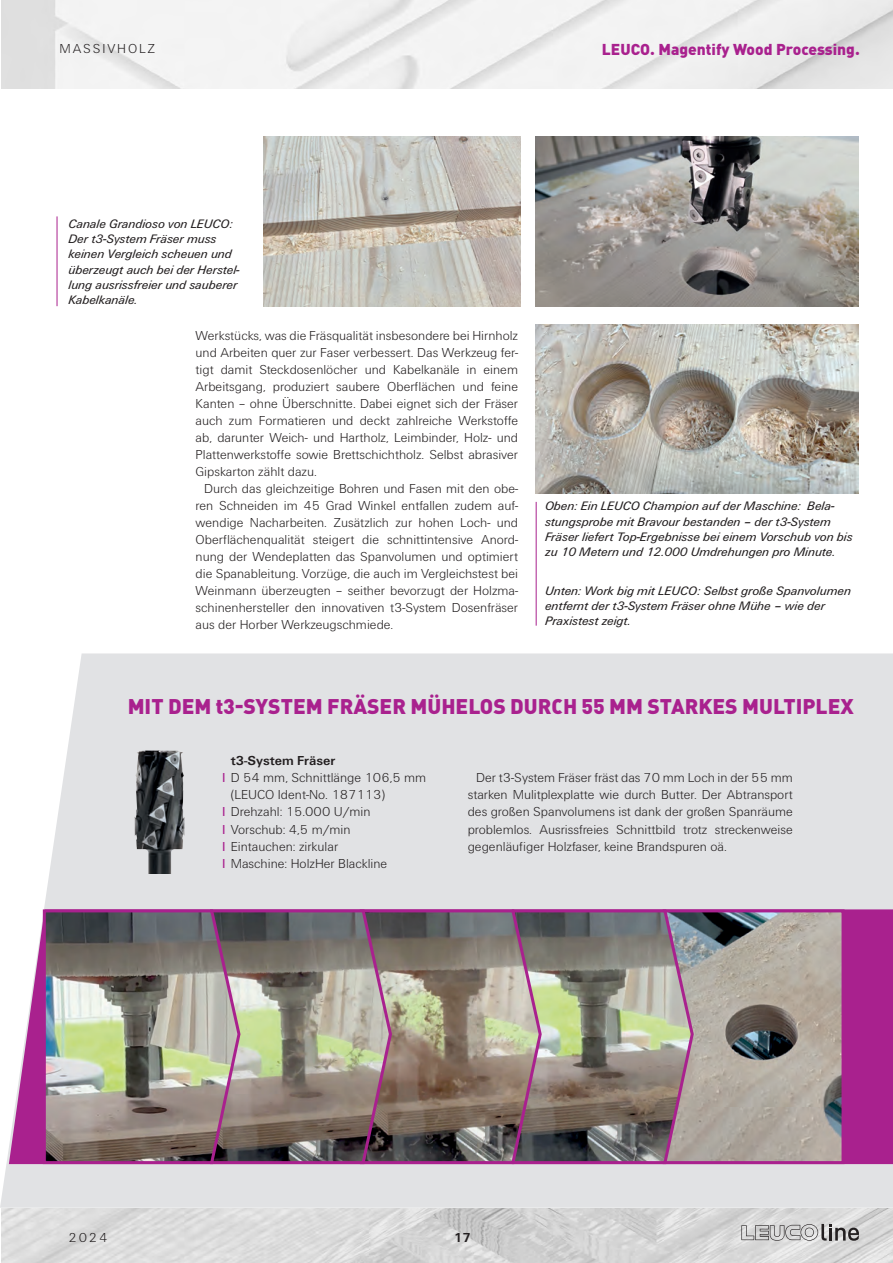
<style>
.page{position:relative;width:893px;height:1263px;background:#fff}
.page>*{position:absolute;margin:0;border:0;box-sizing:border-box;transform-origin:0 0}
.t1{font:900 21px "DIN Pro";color:#a9218e}
.t2{font:900 15.6px "DIN Pro";color:#a9218e}
.t3{font:300 13.5px/17px "LEUCO UN";color:#231f20;text-align:justify}
.t4{font:700 13.5px "LEUCO UN";color:#231f20}
.t5{font:300 13.5px "LEUCO UN";letter-spacing:.14em;color:#231f20}
.t6{font:italic 12.75px/15.3px "LEUCO UN";color:#231f20}
.s1{font-family:"LEUCO UN CH";font-weight:400;color:#a9218e}
</style>
<div class="page">
<img style="left:1px;top:0;width:892px;height:1263px">
<div style="left:0;top:89px;width:893px;height:1119px;background:#fff"></div>
<svg style="left:0;top:653px;width:893px;height:555px;background:#e3e4e5"></svg>
<svg style="left:741px;top:1224px;width:118px;height:17px;background:#afaeae"></svg>
<svg style="left:9px;top:909px;width:884px;height:255px;fill:#a9218e"></svg>
<img style="left:695px;top:913px;width:145px;height:247px">
<div style="left:663px;top:909px;width:181px;height:255px;border:3px solid #a9218e"></div>
<img style="left:543px;top:908px;width:152px;height:257px">
<img style="left:393px;top:908px;width:150px;height:257px">
<svg style="left:242px;top:908px;width:151px;height:257px;background:#8c827a"></svg>
<img style="left:41px;top:908px;width:201px;height:257px">
<img style="left:536px;top:324px;width:322px;height:169px">
<img style="left:536px;top:136px;width:322px;height:170px">
<img style="left:264px;top:136px;width:256px;height:170px">
<img style="left:85px;top:734px;width:133px;height:140px">
<hr style="left:536px;top:502px;width:1px;height:124px;background:#a9218e">
<hr style="left:57px;top:216px;width:1px;height:90px;background:#a9218e">
<p class="t5" style="left:60px;top:40px;width:97px">MASSIVHOLZ</p>
<p class="t2" style="left:602px;top:38px;width:259px">LEUCO. Magentify Wood Processing.</p>
<p class="t6" style="left:68px;top:216px;width:173px">Canale Grandioso von LEUCO:<br>Der t3-System Fräser muss keinen Vergleich scheuen und überzeugt auch bei der Herstel&shy;lung ausrissfreier und sauberer<br>Kabelkanäle.</p>
<p class="t3" style="left:196px;top:327px;width:324px">Werkstücks, was die Fräsqualität insbesondere bei Hirnholz und Arbeiten quer zur Faser verbessert. Das Werkzeug fer&shy;tigt damit Steckdosenlöcher und Kabelkanäle in einem Arbeitsgang, produziert saubere Oberflächen und feine Kanten – ohne Überschnitte. Dabei eignet sich der Fräser auch zum Formatieren und deckt zahlreiche Werkstoffe ab, darunter Weich- und Hartholz, Leimbinder, Holz- und Plattenwerkstoffe sowie Brettschichtholz. Selbst abrasiver Gipskarton zählt dazu.</p>
<p class="t3" style="left:196px;top:480px;width:324px;text-indent:9px">Durch das gleichzeitige Bohren und Fasen mit den obe&shy;ren Schneiden im 45 Grad Winkel entfallen zudem auf&shy;wendige Nacharbeiten. Zusätzlich zur hohen Loch- und Oberflächenqualität steigert die schnittintensive Anord&shy;nung der Wendeplatten das Spanvolumen und optimiert die Spanableitung. Vorzüge, die auch im Vergleichstest bei Weinmann überzeugten – seither bevorzugt der Holzma&shy;schinenhersteller den innovativen t3-System Dosenfräser aus der Horber Werkzeugschmiede.</p>
<p class="t6" style="left:545px;top:499px;width:309px">Oben: Ein LEUCO Champion auf der Maschine: Bela&shy;stungsprobe mit Bravour bestanden – der t3-System Fräser liefert Top-Ergebnisse bei einem Vorschub von bis zu 10 Metern und 12.000 Umdrehungen pro Minute.</p>
<p class="t6" style="left:545px;top:583px;width:307px">Unten: Work big mit LEUCO: Selbst große Spanvolumen entfernt der t3-System Fräser ohne Mühe – wie der<br>Praxistest zeigt.</p>
<h1 class="t1" style="left:128px;top:692px;width:728px">MIT DEM t3-SYSTEM FRÄSER MÜHELOS DURCH 55 MM STARKES MULTIPLEX</h1>
<p class="t4" style="left:231px;top:753px;width:106px">t3-System Fräser</p>
<p class="t3" style="left:222px;top:769px;width:206px"><span class="s1">I</span> D 54 mm, Schnittlänge 106,5 mm</p>
<p class="t3" style="left:231px;top:786px;width:156px">(LEUCO Ident-No. 187113)</p>
<p class="t3" style="left:222px;top:803px;width:150px"><span class="s1">I</span> Drehzahl: 15.000 U/min</p>
<p class="t3" style="left:222px;top:820px;width:130px"><span class="s1">I</span> Vorschub: 4,5 m/min</p>
<p class="t3" style="left:222px;top:837px;width:117px"><span class="s1">I</span> Eintauchen: zirkular</p>
<p class="t3" style="left:222px;top:854px;width:167px"><span class="s1">I</span> Maschine: HolzHer Blackline</p>
<p class="t3" style="left:468px;top:769px;width:327px;text-indent:9px">Der t3-System Fräser fräst das 70 mm Loch in der 55 mm starken Mulitplexplatte wie durch Butter. Der Abtransport des großen Spanvolumens ist dank der großen Spanräume problemlos. Ausrissfreies Schnittbild trotz streckenweise gegenläufiger Holzfaser, keine Brandspuren oä.</p>
<p class="t3" style="left:68px;top:1228px;width:41px">2024</p>
<p class="t4" style="left:454px;top:1230px;width:18px">17</p>
</div>
